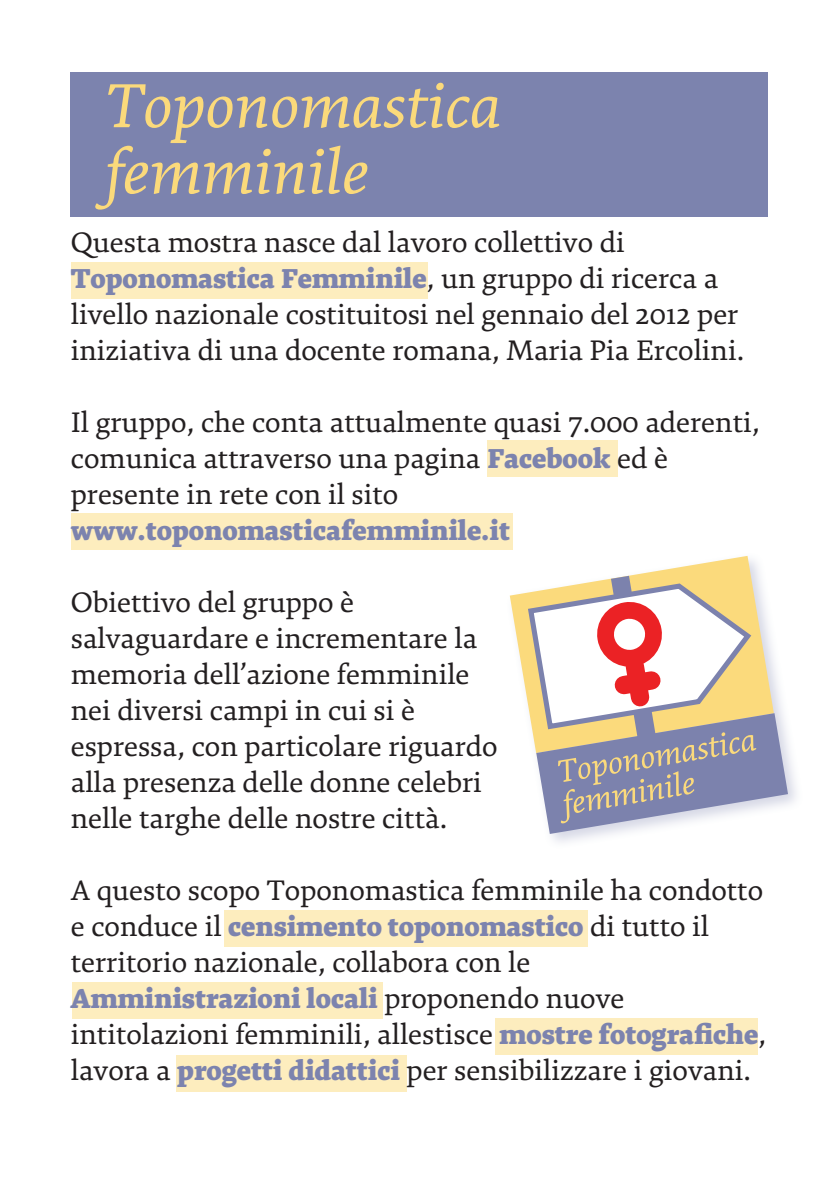
<style>
.page{position:relative;width:840px;height:1191px;background:#fff}
.page>*{position:absolute;margin:0;border:0;box-sizing:border-box;transform-origin:0 0}
.t1{font:italic 66px/66px "Alice";color:#fbda7b}
.t2{font:30px/36px "Alice";color:#231f20}
.t3{font:900 30px "Alice";color:#7c83ae}
.s1{font-weight:900;color:#7c83ae}
</style>
<div class="page">
<div style="left:71px;top:262px;width:356px;height:36px;background:#fdedbe"></div>
<div style="left:486px;top:440px;width:131px;height:36px;background:#fdedbe"></div>
<div style="left:71px;top:514px;width:441px;height:36px;background:#fdedbe"></div>
<div style="left:224px;top:910px;width:364px;height:36px;background:#fdedbe"></div>
<div style="left:72px;top:982px;width:310px;height:36px;background:#fdedbe"></div>
<div style="left:494px;top:1018px;width:263px;height:36px;background:#fdedbe"></div>
<div style="left:176px;top:1054px;width:230px;height:37px;background:#fdedbe"></div>
<div style="left:71px;top:72px;width:696px;height:144px;background:#7c83ae"></div>
<svg style="left:509px;top:593px;width:15px;height:87px"></svg>
<svg style="left:524px;top:556px;width:263px;height:278px"></svg>
<h1 class="t1" style="left:105px;top:76px;width:398px">Toponomastica femminile</h1>
<p class="t2" style="left:71px;top:225px;width:674px">Questa mostra nasce dal lavoro collettivo di <span class="s1">Toponomastica Femminile</span>, un gruppo di ricerca a livello nazionale costituitosi nel gennaio del 2012 per iniziativa di una docente romana, Maria Pia Ercolini.</p>
<p class="t2" style="left:71px;top:405px;width:690px">Il gruppo, che conta attualmente quasi 7.000 aderenti, comunica attraverso una pagina <span class="s1">Facebook</span> ed è presente in rete con il sito</p>
<p class="t3" style="left:71px;top:514px;width:440px">www.toponomasticafemminile.it</p>
<p class="t2" style="left:71px;top:585px;width:428px">Obiettivo del gruppo è salvaguardare e incrementare la memoria dell’azione femminile nei diversi campi in cui si è espressa, con particolare riguardo alla presenza delle donne celebri nelle targhe delle nostre città.</p>
<p class="t2" style="left:71px;top:873px;width:696px">A questo scopo Toponomastica femminile ha condotto e conduce il <span class="s1">censimento toponomastico</span> di tutto il territorio nazionale, collabora con le <span class="s1">Amministrazioni locali</span> proponendo nuove intitolazioni femminili, allestisce <span class="s1">mostre fotografiche</span>, lavora a <span class="s1">progetti didattici</span> per sensibilizzare i giovani.</p>
</div>
